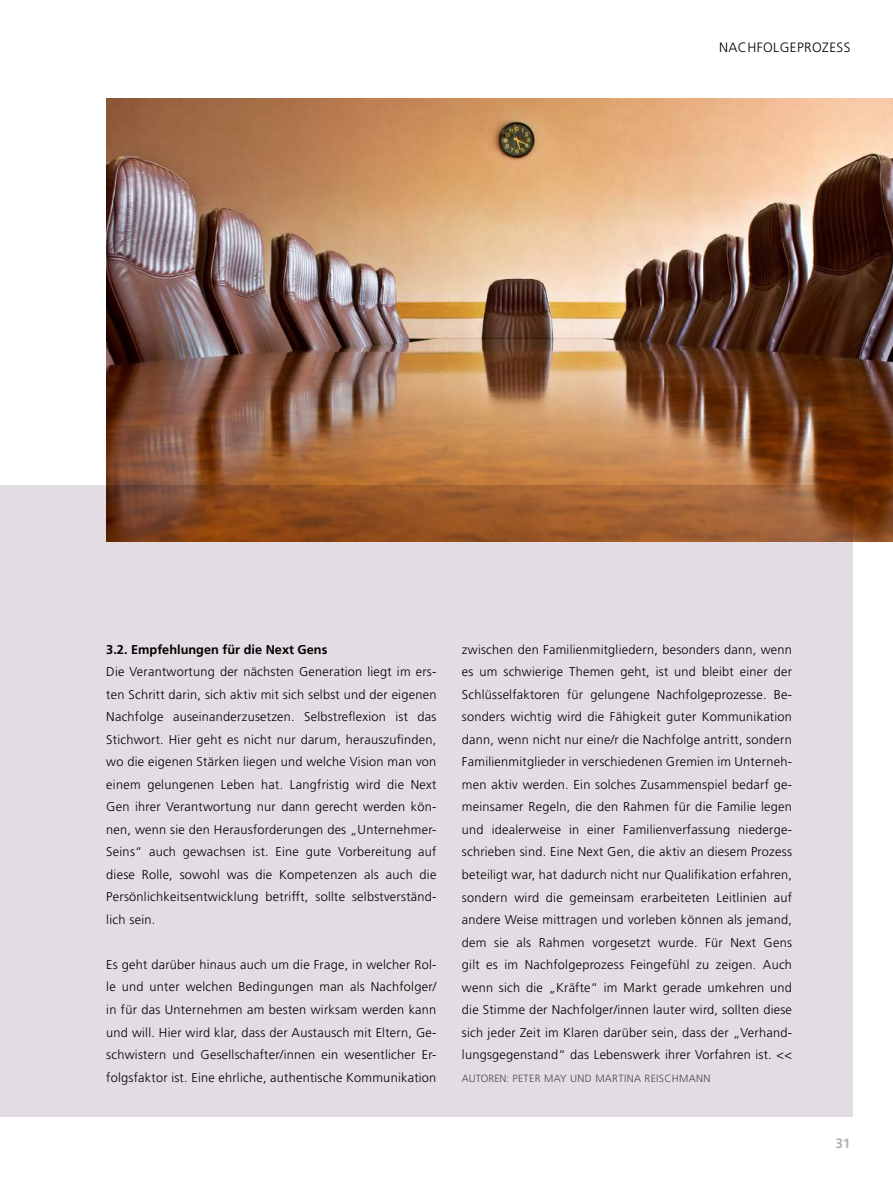
<style>
.page{position:relative;width:893px;height:1191px;background:#fff}
.page>*{position:absolute;margin:0;border:0;box-sizing:border-box;transform-origin:0 0}
.t1{font:300 13.5px "Frutiger";letter-spacing:.03em;color:#000}
.t2{font:700 13.5px "Frutiger";color:#b3b2b2}
.t3{font:300 12.75px/22.5px "Frutiger";letter-spacing:.02em;color:#000;text-align:justify}
.t4{font:700 12.75px "Frutiger";color:#000}
.t5{font:300 10.5px "Frutiger";letter-spacing:.03em;color:#4a4a49}
</style>
<div class="page">
<div style="left:0;top:485px;width:853px;height:631px;background:#e3dce2"></div>
<img style="left:106px;top:99px;width:787px;height:442px">
<p class="t1" style="left:719px;top:40px;width:133px">NACHFOLGEPROZESS</p>
<p class="t4" style="left:106px;top:642px;width:223px">3.2. Empfehlungen für die Next Gens</p>
<p class="t3" style="left:106px;top:661px;width:332px">Die Verantwortung der nächsten Generation liegt im ers&shy;ten Schritt darin, sich aktiv mit sich selbst und der eigenen Nachfolge auseinanderzusetzen. Selbstreflexion ist das Stichwort. Hier geht es nicht nur darum, herauszufinden, wo die eigenen Stärken liegen und welche Vision man von einem gelungenen Leben hat. Langfristig wird die Next Gen ihrer Verantwortung nur dann gerecht werden kön&shy;nen, wenn sie den Herausforderungen des „Unternehmer-Seins“ auch gewachsen ist. Eine gute Vorbereitung auf diese Rolle, sowohl was die Kompetenzen als auch die Persönlichkeitsentwicklung betrifft, sollte selbstverständ&shy;lich sein.</p>
<p class="t3" style="left:106px;top:953px;width:332px">Es geht darüber hinaus auch um die Frage, in welcher Rol&shy;le und unter welchen Bedingungen man als Nachfolger/ in für das Unternehmen am besten wirksam werden kann und will. Hier wird klar, dass der Austausch mit Eltern, Ge&shy;schwistern und Gesellschafter/innen ein wesentlicher Er&shy;folgsfaktor ist. Eine ehrliche, authentische Kommunikation</p>
<p class="t3" style="left:462px;top:638px;width:332px">zwischen den Familienmitgliedern, besonders dann, wenn es um schwierige Themen geht, ist und bleibt einer der Schlüsselfaktoren für gelungene Nachfolgeprozesse. Be&shy;sonders wichtig wird die Fähigkeit guter Kommunikation dann, wenn nicht nur eine/r die Nachfolge antritt, sondern Familienmitglieder in verschiedenen Gremien im Unterneh&shy;men aktiv werden. Ein solches Zusammenspiel bedarf ge&shy;meinsamer Regeln, die den Rahmen für die Familie legen und idealerweise in einer Familienverfassung niederge&shy;schrieben sind. Eine Next Gen, die aktiv an diesem Prozess beteiligt war, hat dadurch nicht nur Qualifikation erfahren, sondern wird die gemeinsam erarbeiteten Leitlinien auf andere Weise mittragen und vorleben können als jemand, dem sie als Rahmen vorgesetzt wurde. Für Next Gens gilt es im Nachfolgeprozess Feingefühl zu zeigen. Auch wenn sich die „Kräfte“ im Markt gerade umkehren und die Stimme der Nachfolger/innen lauter wird, sollten diese sich jeder Zeit im Klaren darüber sein, dass der „Verhand&shy;lungsgegenstand“ das Lebenswerk ihrer Vorfahren ist. &lt;&lt;</p>
<p class="t5" style="left:462px;top:1072px;width:250px">AUTOREN: PETER MAY UND MARTINA REISCHMANN</p>
<p class="t2" style="left:835px;top:1135px;width:17px">31</p>
</div>
